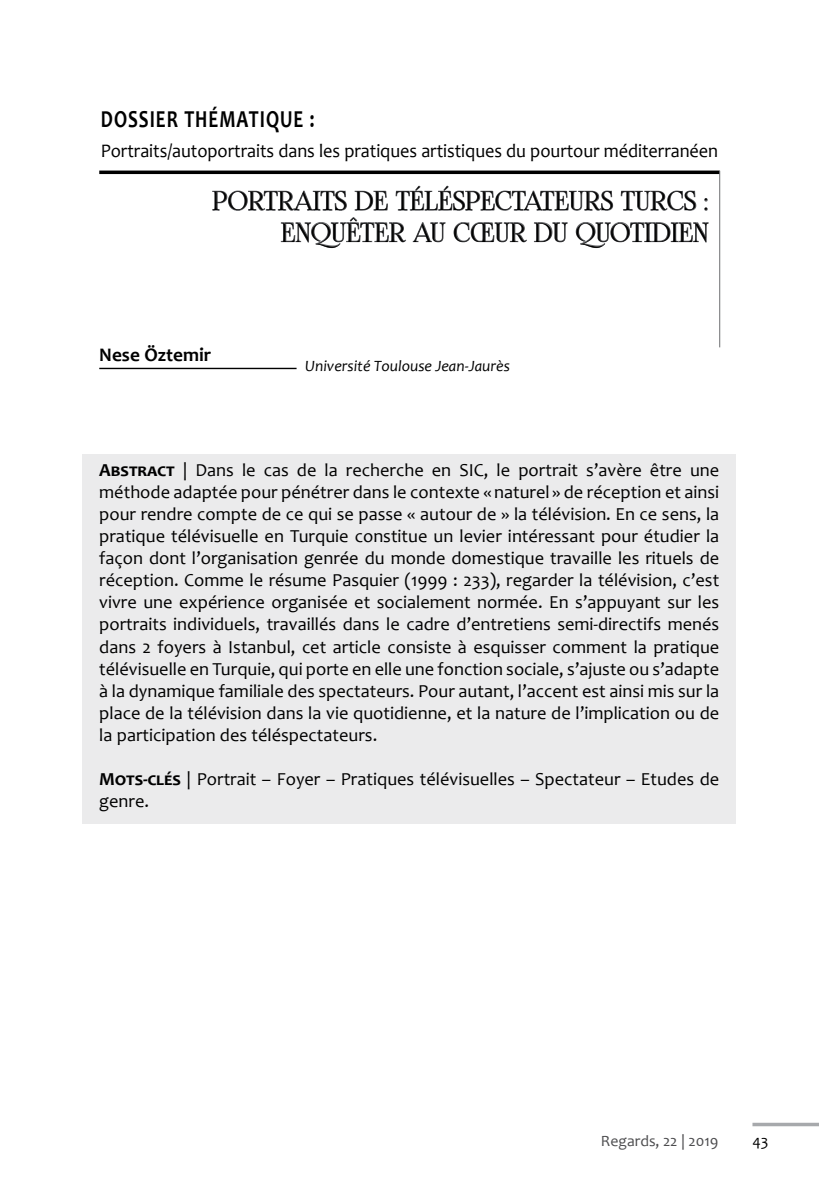
<style>
.page{position:relative;width:819px;height:1191px;background:#fff}
.page>*{position:absolute;margin:0;border:0;box-sizing:border-box;transform-origin:0 0}
.t1{font:31.5px/31.5px "Fogtwo No 5";color:#000;text-align:right}
.t2{font:700 24.5px "Candara";letter-spacing:.05em;color:#000;scale:.77 1}
.t3{font:19.25px "Candara";letter-spacing:-.005em;color:#000;scale:.95 1}
.t4{font:700 19.25px "Candara";color:#000}
.t5{font:18.38px/22.1px "Candara";color:#000;text-align:justify}
.t6{font:italic 15.75px "Candara";color:#000}
.t7{font:15.75px "Candara";color:#4d4d4f}
.t8{font:15.75px "Candara";color:#000}
.s1{font-weight:700}
</style>
<div class="page">
<svg style="left:752px;top:1122px;width:67px;height:4px"></svg>
<hr style="left:99px;top:368px;width:197px;height:1px;background:#000">
<svg style="left:99px;top:170px;width:620px;height:4px;background:#232323"></svg>
<hr style="left:719px;top:171px;width:1px;height:176px;background:#6d6e71">
<svg style="left:212px;top:185px;width:497px;height:63px"></svg>
<div style="left:82px;top:454px;width:653px;height:369px;background:#ebebec"></div>
<h2 class="t2" style="left:101px;top:105px;width:279px">DOSSIER THÉMATIQUE :</h2>
<p class="t3" style="left:101px;top:139px;width:651px">Portraits/autoportraits dans les pratiques artistiques du pourtour méditerranéen</p>
<h1 class="t1" style="left:212px;top:186px;width:497px">PORTRAITS DE TÉLÉSPECTATEURS TURCS :<br>ENQUÊTER AU CŒUR DU QUOTIDIEN</h1>
<p class="t4" style="left:99px;top:343px;width:114px">Nese Öztemir</p>
<p class="t6" style="left:305px;top:356px;width:206px">Université Toulouse Jean-Jaurès</p>
<p class="t5" style="left:99px;top:459px;width:621px"><span class="s1">Abstract</span> | Dans le cas de la recherche en SIC, le portrait s’avère être une méthode adaptée pour pénétrer dans le contexte «naturel » de réception et ainsi pour rendre compte de ce qui se passe « autour de » la télévision. En ce sens, la pratique télévisuelle en Turquie constitue un levier intéressant pour étudier la façon dont l’organisation genrée du monde domestique travaille les rituels de réception. Comme le résume Pasquier (1999 : 233), regarder la télévision, c’est vivre une expérience organisée et socialement normée. En s’appuyant sur les portraits individuels, travaillés dans le cadre d’entretiens semi-directifs menés dans 2 foyers à Istanbul, cet article consiste à esquisser comment la pratique télévisuelle en Turquie, qui porte en elle une fonction sociale, s’ajuste ou s’adapte à la dynamique familiale des spectateurs. Pour autant, l’accent est ainsi mis sur la place de la télévision dans la vie quotidienne, et la nature de l’implication ou de la participation des téléspectateurs.</p>
<p class="t5" style="left:99px;top:768px;width:621px"><span class="s1">Mots-clés</span> | Portrait – Foyer – Pratiques télévisuelles – Spectateur – Etudes de genre.</p>
<p class="t7" style="left:601px;top:1131px;width:119px">Regards, 22 | 2019</p>
<p class="t8" style="left:752px;top:1131px;width:18px">43</p>
</div>
